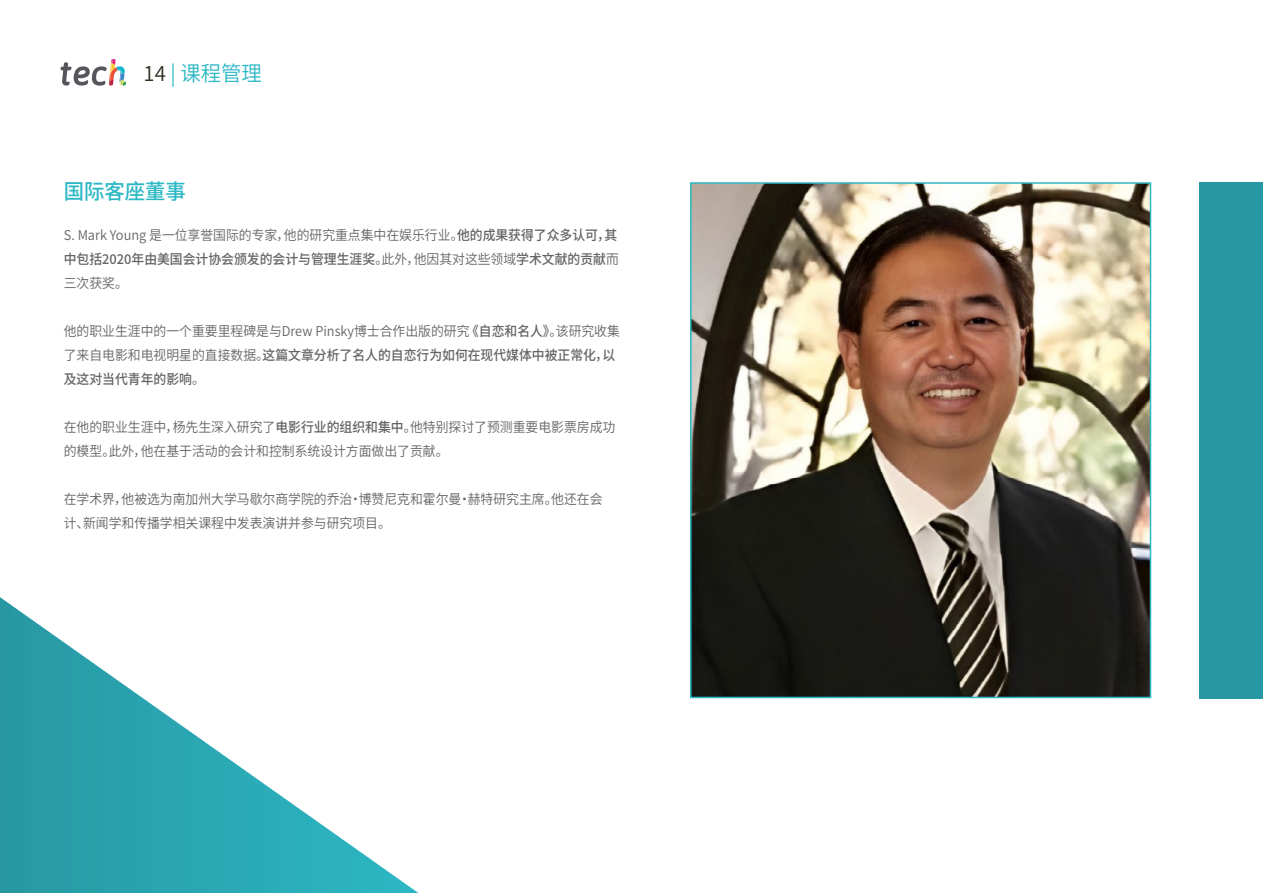
<style>
.page{position:relative;width:1263px;height:893px;background:#fff}
.page>*{position:absolute;margin:0;border:0;box-sizing:border-box;transform-origin:0 0}
.t1{font:21px "Source Han Sans CN";color:#2db8c5}
.t2{font:500 21px "Source Han Sans CN";color:#2db8c5}
.t3{font:13.5px/24px "Source Han Sans CN";color:#656565;scale:.95 1}
.s1{color:#312e20}
.s2{font-weight:500}
</style>
<div class="page">
<div style="left:1199px;top:182px;width:64px;height:516px;background:#2798a3"></div>
<img style="left:693px;top:185px;width:455px;height:510px">
<div style="left:690px;top:182px;width:461px;height:516px;border:2px solid #2db8c5"></div>
<svg style="left:0;top:597px;width:419px;height:296px"></svg>
<svg style="left:61px;top:59px;width:65px;height:27px"></svg>
<h1 class="t1" style="left:144px;top:61px;width:120px"><span class="s1">14</span> | 课程管理</h1>
<h1 class="t2" style="left:64px;top:179px;width:124px">国际客座董事</h1>
<p class="t3" style="left:64px;top:224px;width:586px;text-align:justify">S. Mark Young 是一位享誉国际的专家，他的研究重点集中在娱乐行业。<span class="s2">他的成果获得了众多认可，其中包括2020年由美国会计协会颁发的会计与管理生涯奖</span>。此外，他因其对这些领域<span class="s2">学术文献的贡献</span>而三次获奖。</p>
<p class="t3" style="left:64px;top:320px;width:587px">他的职业生涯中的一个重要里程碑是与Drew Pinsky博士合作出版的研究<span class="s2">《自恋和名人》</span>。该研究收集了来自电影和电视明星的直接数据。<span class="s2">这篇文章分析了名人的自恋行为如何在现代媒体中被正常化，以及这对当代青年的影响</span>。</p>
<p class="t3" style="left:64px;top:416px;width:582px">在他的职业生涯中，杨先生深入研究了<span class="s2">电影行业的组织和集中</span>。他特别探讨了预测重要电影票房成功的模型。此外，他在基于活动的会计和控制系统设计方面做出了贡献。</p>
<p class="t3" style="left:64px;top:488px;width:568px">在学术界，他被选为南加州大学马歇尔商学院的乔治·博赞尼克和霍尔曼·赫特研究主席。他还在会计、新闻学和传播学相关课程中发表演讲并参与研究项目。</p>
</div>
